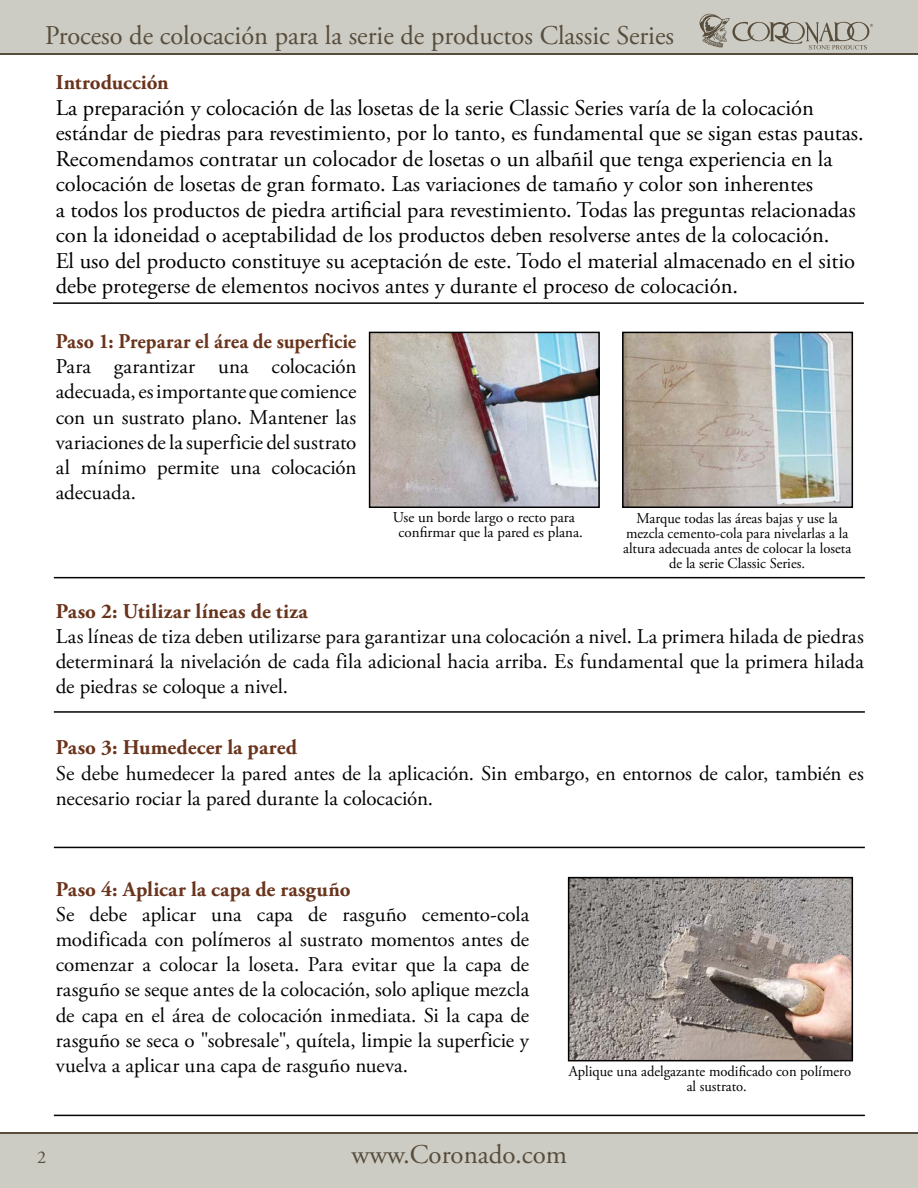
<style>
.page{position:relative;width:918px;height:1188px;background:#fff}
.page>*{position:absolute;margin:0;border:0;box-sizing:border-box;transform-origin:0 0}
.t1{font:27px "Adobe Garamond Pro";color:#574d3c}
.t2{font:22.5px/25.5px "Adobe Garamond Pro";color:#000}
.t3{font:21px/25.2px "Adobe Garamond Pro";color:#030304;text-align:justify}
.t4{font:700 21px "Adobe Garamond Pro";letter-spacing:.005em;color:#6a341c}
.t5{font:700 21px "Adobe Garamond Pro";letter-spacing:.005em;color:#6a341c;scale:.95 1}
.t6{font:18px "Adobe Garamond Pro";color:#574d3c}
.t7{font:15px/15px "Adobe Garamond Pro";color:#000;text-align:center}
</style>
<div class="page">
<div style="left:0;top:0;width:918px;height:54px;background:#cccbc4"></div>
<div style="left:0;top:1134px;width:918px;height:54px;background:#cccbc4"></div>
<hr style="left:0;top:53px;width:918px;height:2px;background:#574d3c">
<hr style="left:0;top:1132px;width:918px;height:2px;background:#574d3c">
<svg style="left:700px;top:14px;width:173px;height:36px"></svg>
<hr style="left:53px;top:302px;width:811px;height:2px;background:#030304">
<hr style="left:54px;top:577px;width:811px;height:1px;background:#030304">
<hr style="left:54px;top:711px;width:811px;height:2px;background:#030304">
<hr style="left:54px;top:847px;width:811px;height:1px;background:#030304">
<hr style="left:54px;top:1115px;width:811px;height:1px;background:#030304">
<img style="left:571px;top:880px;width:279px;height:178px">
<div style="left:568px;top:877px;width:285px;height:184px;border:2px solid #000"></div>
<img style="left:372px;top:335px;width:225px;height:170px">
<div style="left:369px;top:332px;width:231px;height:176px;border:2px solid #000"></div>
<img style="left:625px;top:335px;width:225px;height:170px">
<div style="left:622px;top:332px;width:231px;height:176px;border:2px solid #000"></div>
<p class="t1" style="left:45px;top:19px;width:631px">Proceso de colocación para la serie de productos Classic Series</p>
<p class="t4" style="left:56px;top:70px;width:115px">Introducción</p>
<p class="t2" style="left:56px;top:96px;width:810px">La preparación y colocación de las losetas de la serie Classic Series varía de la colocación estándar de piedras para revestimiento, por lo tanto, es fundamental que se sigan estas pautas.<br>Recomendamos contratar un colocador de losetas o un albañil que tenga experiencia en la colocación de losetas de gran formato. Las variaciones de tamaño y color son inherentes<br>a todos los productos de piedra artificial para revestimiento. Todas las preguntas relacionadas con la idoneidad o aceptabilidad de los productos deben resolverse antes de la colocación.<br>El uso del producto constituye su aceptación de este. Todo el material almacenado en el sitio debe protegerse de elementos nocivos antes y durante el proceso de colocación.</p>
<p class="t5" style="left:56px;top:329px;width:318px">Paso 1: Preparar el área de superficie</p>
<p class="t3" style="left:56px;top:355px;width:302px">Para garantizar una colocación adecuada, es importante que comience con un sustrato plano. Mantener las variaciones de la superficie del sustrato al mínimo permite una colocación adecuada.</p>
<p class="t7" style="left:393px;top:511px;width:191px">Use un borde largo o recto para confirmar que la pared es plana.</p>
<p class="t7" style="left:623px;top:511px;width:230px">Marque todas las áreas bajas y use la mezcla cemento-cola para nivelarlas a la altura adecuada antes de colocar la loseta de la serie Classic Series.</p>
<p class="t4" style="left:56px;top:599px;width:254px">Paso 2: Utilizar líneas de tiza</p>
<p class="t3" style="left:56px;top:624px;width:810px">Las líneas de tiza deben utilizarse para garantizar una colocación a nivel. La primera hilada de piedras determinará la nivelación de cada fila adicional hacia arriba. Es fundamental que la primera hilada de piedras se coloque a nivel.</p>
<p class="t4" style="left:56px;top:736px;width:243px">Paso 3: Humedecer la pared</p>
<p class="t3" style="left:56px;top:761px;width:810px">Se debe humedecer la pared antes de la aplicación. Sin embargo, en entornos de calor, también es necesario rociar la pared durante la colocación.</p>
<p class="t4" style="left:56px;top:877px;width:296px">Paso 4: Aplicar la capa de rasguño</p>
<p class="t3" style="left:56px;top:902px;width:475px">Se debe aplicar una capa de rasguño cemento-cola modificada con polímeros al sustrato momentos antes de comenzar a colocar la loseta. Para evitar que la capa de rasguño se seque antes de la colocación, solo aplique mezcla de capa en el área de colocación inmediata. Si la capa de rasguño se seca o "sobresale", quítela, limpie la superficie y vuelva a aplicar una capa de rasguño nueva.</p>
<p class="t7" style="left:687px;top:1064px;width:166px;text-align:left;text-indent:-118px">Aplique una adelgazante modificado con polímero al sustrato.</p>
<p class="t6" style="left:37px;top:1146px;width:10px">2</p>
<p class="t1" style="left:352px;top:1138px;width:217px">www.Coronado.com</p>
</div>
